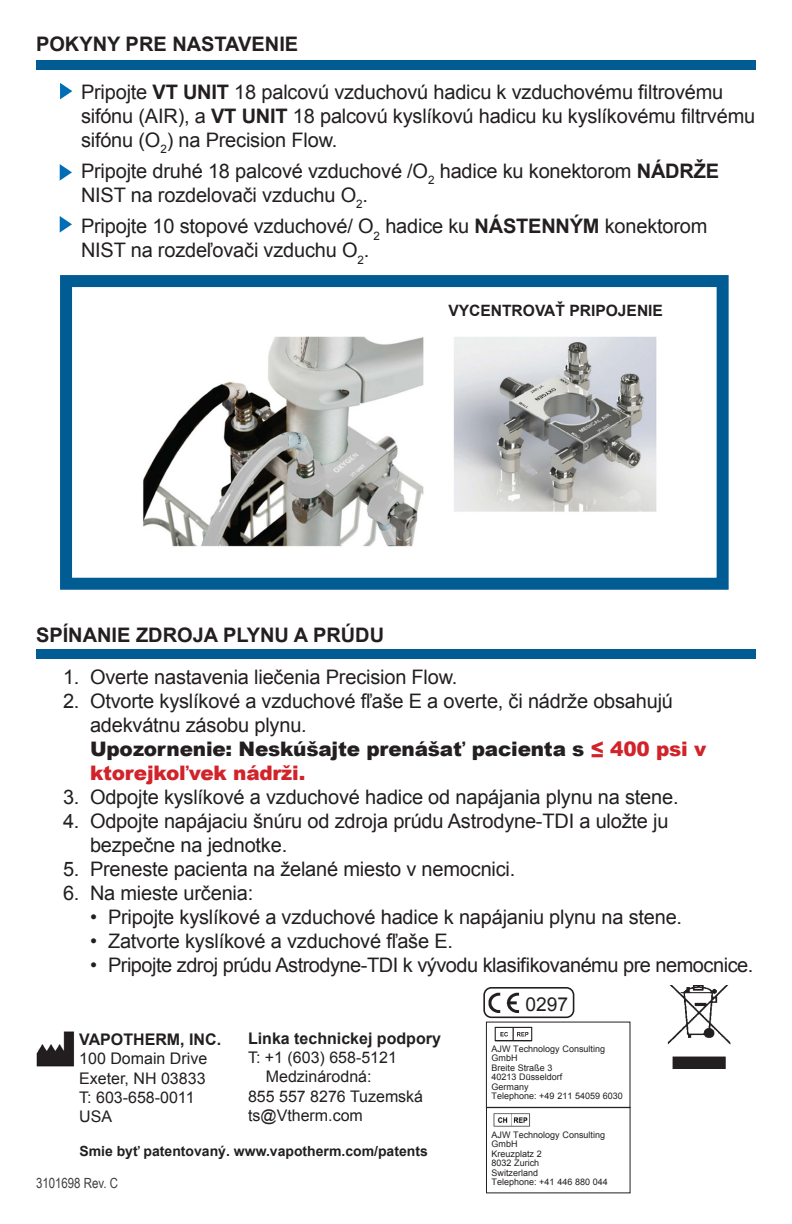
<style>
.page{position:relative;width:792px;height:1224px;background:#fff}
.page>*{position:absolute;margin:0;border:0;box-sizing:border-box;transform-origin:0 0}
.t1{font:20px/24px "Arial";letter-spacing:-.01em;color:#231f20}
.t2{font:900 20px/24px "Arial";letter-spacing:-.01em;color:#231f20}
.t3{font:700 20px "Arial";color:#231f20}
.t4{font:19.2px "Arial";color:#231f20}
.t5{font:16px "Arial";color:#231f20}
.t6{font:700 16px "Arial";color:#231f20}
.t7{font:700 15.6px "Arial";color:#231f20}
.t8{font:700 14px "Arial";color:#231f20}
.t9{font:14px "Arial Narrow";color:#3f3e40}
.t10{font:9px/9.6px "Arial";color:#231f20}
.s1{font-weight:700}
.s2{color:#d1232a}
</style>
<div class="page">
<div style="left:60px;top:275px;width:669px;height:315px;background:#fff;border:12px solid #005c93"></div>
<div style="left:36px;top:61px;width:720px;height:9px;background:#005c93"></div>
<svg style="left:60px;top:83px;width:12px;height:16px"></svg>
<svg style="left:60px;top:164px;width:12px;height:17px"></svg>
<svg style="left:60px;top:216px;width:12px;height:17px"></svg>
<div style="left:36px;top:649px;width:720px;height:10px;background:#005c93"></div>
<img style="left:667px;top:986px;width:64px;height:83px">
<img style="left:36px;top:1031px;width:38px;height:36px">
<img style="left:143px;top:336px;width:514px;height:211px">
<img style="left:486px;top:990px;width:38px;height:29px">
<div style="left:483px;top:987px;width:91px;height:31px;border:2px solid #231f20;border-radius:7px"></div>
<img style="left:494px;top:1026px;width:39px;height:16px">
<div style="left:486px;top:1107px;width:145px;height:86px;border:1px solid #231f20"></div>
<img style="left:493px;top:1113px;width:37px;height:14px">
<p class="t3" style="left:36px;top:30px;width:264px">POKYNY PRE NASTAVENIE</p>
<p class="t1" style="left:81px;top:80px;width:676px">Pripojte <span class="s1">VT UNIT</span> 18 palcovú vzduchovú hadicu k vzduchovému filtrovému sifónu (AIR), a <span class="s1">VT UNIT</span> 18 palcovú kyslíkovú hadicu ku kyslíkovému filtrvému sifónu (O<sub>2</sub>) na Precision Flow.</p>
<p class="t1" style="left:81px;top:159px;width:640px">Pripojte druhé 18 palcové vzduchové /O<sub>2</sub> hadice ku konektorom <span class="s1">NÁDRŽE<br></span>NIST na rozdelovači vzduchu O<sub>2</sub>.</p>
<p class="t1" style="left:81px;top:214px;width:628px">Pripojte 10 stopové vzduchové/ O<sub>2</sub> hadice ku <span class="s1">NÁSTENNÝM</span> konektorom<br>NIST na rozdeľovači vzduchu O<sub>2</sub>.</p>
<p class="t7" style="left:448px;top:300px;width:216px">VYCENTROVAŤ PRIPOJENIE</p>
<p class="t3" style="left:36px;top:622px;width:350px">SPÍNANIE ZDROJA PLYNU A PRÚDU</p>
<p class="t1" style="left:63px;top:665px;width:396px">1. Overte nastavenia liečenia Precision Flow.</p>
<p class="t1" style="left:90px;top:689px;width:585px;text-indent:-27px">2. Otvorte kyslíkové a vzduchové fľaše E a overte, či nádrže obsahujú adekvátnu zásobu plynu.</p>
<p class="t2" style="left:90px;top:736px;width:618px">Upozornenie: Neskúšajte prenášať pacienta s <span class="s2">≤ 400 psi v ktorejkoľvek nádrži.</span></p>
<p class="t1" style="left:63px;top:785px;width:617px">3. Odpojte kyslíkové a vzduchové hadice od napájania plynu na stene.</p>
<p class="t1" style="left:90px;top:809px;width:580px;text-indent:-27px">4. Odpojte napájaciu šnúru od zdroja prúdu Astrodyne-TDI a uložte ju bezpečne na jednotke.</p>
<p class="t1" style="left:63px;top:857px;width:454px">5. Preneste pacienta na želané miesto v nemocnici.</p>
<p class="t1" style="left:63px;top:881px;width:192px">6. Na mieste určenia:</p>
<p class="t1" style="left:90px;top:905px;width:594px">• Pripojte kyslíkové a vzduchové hadice k napájaniu plynu na stene.</p>
<p class="t1" style="left:90px;top:929px;width:365px">• Zatvorte kyslíkové a vzduchové fľaše E.</p>
<p class="t1" style="left:90px;top:953px;width:665px">• Pripojte zdroj prúdu Astrodyne-TDI k vývodu klasifikovanému pre nemocnice.</p>
<p class="t6" style="left:248px;top:1028px;width:194px">Linka technickej podpory</p>
<p class="t5" style="left:248px;top:1047px;width:150px">T: +1 (603) 658-5121</p>
<p class="t5" style="left:266px;top:1066px;width:107px">Medzinárodná:</p>
<p class="t5" style="left:248px;top:1086px;width:177px">855 557 8276 Tuzemská</p>
<p class="t5" style="left:248px;top:1105px;width:116px">ts@Vtherm.com</p>
<p class="t8" style="left:79px;top:1142px;width:350px">Smie byť patentovaný. www.vapotherm.com/patents</p>
<p class="t9" style="left:36px;top:1173px;width:84px">3101698 Rev. C</p>
<p class="t6" style="left:79px;top:1029px;width:143px">VAPOTHERM, INC.</p>
<p class="t5" style="left:79px;top:1048px;width:130px">100 Domain Drive</p>
<p class="t5" style="left:79px;top:1067px;width:128px">Exeter, NH 03833</p>
<p class="t5" style="left:79px;top:1087px;width:117px">T: 603-658-0011</p>
<p class="t5" style="left:79px;top:1106px;width:34px">USA</p>
<p class="t4" style="left:525px;top:992px;width:44px">0297</p>
<p class="t10" style="left:492px;top:1044px;width:115px">AJW Technology Consulting<br>GmbH</p>
<p class="t10" style="left:492px;top:1063px;width:63px">Breite Straße 3</p>
<p class="t10" style="left:492px;top:1073px;width:72px">40213 Düsseldorf</p>
<p class="t10" style="left:492px;top:1082px;width:39px">Germany</p>
<p class="t10" style="left:492px;top:1092px;width:133px">Telephone: +49 211 54059 6030</p>
<p class="t10" style="left:492px;top:1130px;width:115px">AJW Technology Consulting<br>GmbH</p>
<p class="t10" style="left:492px;top:1149px;width:52px">Kreuzplatz 2</p>
<p class="t10" style="left:492px;top:1158px;width:49px">8032 Zurich</p>
<p class="t10" style="left:492px;top:1168px;width:48px">Switzerland</p>
<p class="t10" style="left:492px;top:1177px;width:118px">Telephone: +41 446 880 044</p>
</div>
